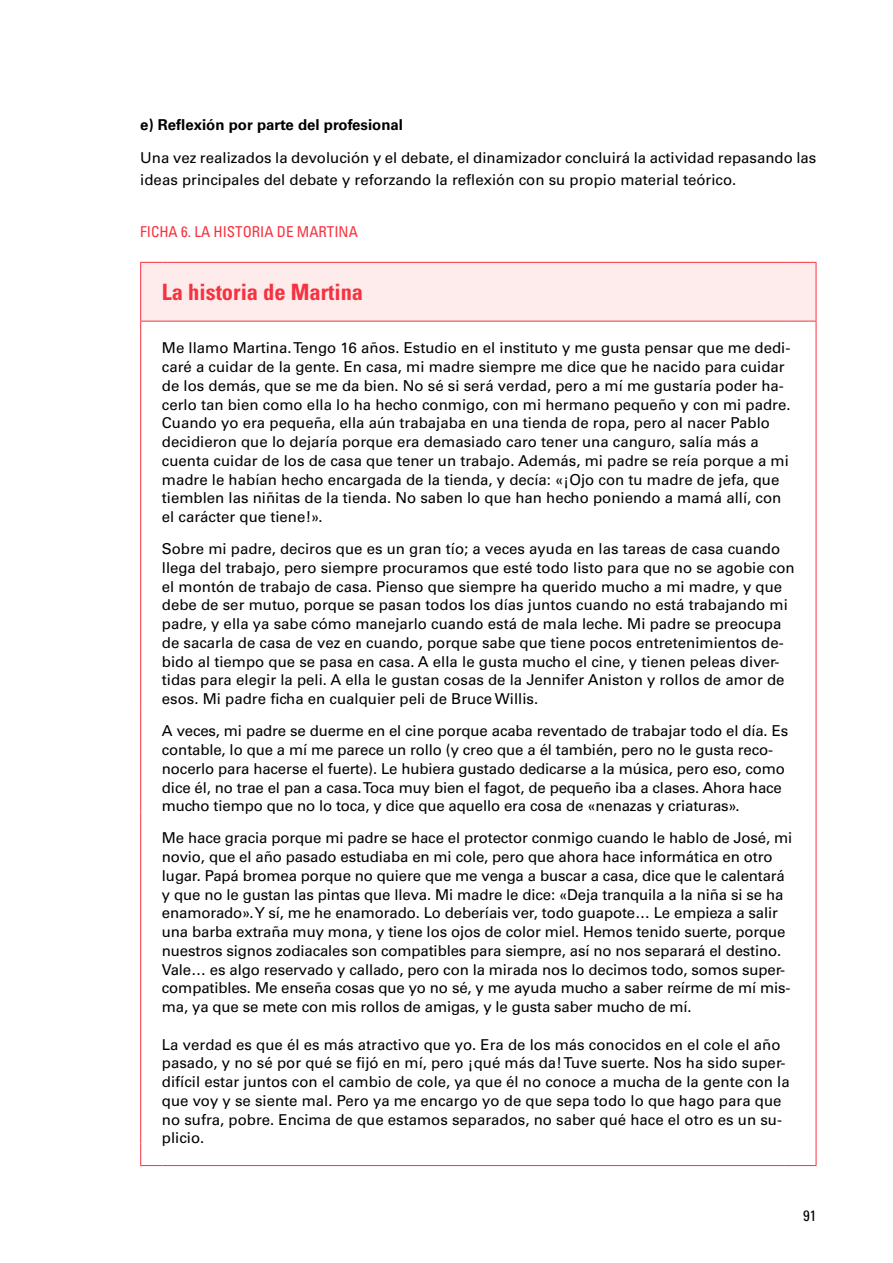
<style>
.page{position:relative;width:893px;height:1263px;background:#fff}
.page>*{position:absolute;margin:0;border:0;box-sizing:border-box;transform-origin:0 0}
.t1{font:700 condensed 22.5px "Univers LT Std";color:#f7323f}
.t2{font:15px/18.8px "Univers LT Std";color:#000}
.t3{font:700 15px "Univers LT Std";color:#000}
.t4{font:condensed 15px "Univers LT Std";color:#f7323f}
.t5{font:condensed 15px "Univers LT Std";color:#000}
</style>
<div class="page">
<div style="left:141px;top:262px;width:675px;height:59px;background:#feebec"></div>
<hr style="left:140px;top:263px;width:1px;height:58px;background:#f7323f">
<svg style="left:140px;top:262px;width:22px;height:1px"></svg>
<hr style="left:162px;top:262px;width:622px;height:1px;background:#f7323f">
<hr style="left:784px;top:262px;width:32px;height:1px;background:#f7323f">
<hr style="left:816px;top:263px;width:1px;height:58px;background:#f7323f">
<hr style="left:140px;top:321px;width:1px;height:201px;background:#f7323f">
<svg style="left:140px;top:321px;width:22px;height:1px"></svg>
<hr style="left:162px;top:321px;width:622px;height:1px;background:#f7323f">
<hr style="left:784px;top:321px;width:32px;height:1px;background:#f7323f">
<hr style="left:816px;top:321px;width:1px;height:201px;background:#f7323f">
<hr style="left:140px;top:522px;width:1px;height:182px;background:#f7323f">
<hr style="left:816px;top:522px;width:1px;height:182px;background:#f7323f">
<hr style="left:140px;top:704px;width:1px;height:107px;background:#f7323f">
<hr style="left:816px;top:704px;width:1px;height:107px;background:#f7323f">
<hr style="left:140px;top:811px;width:1px;height:332px;background:#f7323f">
<hr style="left:816px;top:811px;width:1px;height:332px;background:#f7323f">
<svg style="left:816px;top:1143px;width:1px;height:22px"></svg>
<svg style="left:140px;top:1143px;width:22px;height:23px"></svg>
<hr style="left:162px;top:1165px;width:622px;height:1px;background:#f7323f">
<hr style="left:784px;top:1165px;width:32px;height:1px;background:#f7323f">
<p class="t3" style="left:140px;top:116px;width:264px">e) Reflexión por parte del profesional</p>
<p class="t2" style="left:140px;top:146px;width:678px;line-height:22.5px">Una vez realizados la devolución y el debate, el dinamizador concluirá la actividad repasando las ideas principales del debate y reforzando la reflexión con su propio material teórico.</p>
<p class="t4" style="left:140px;top:222px;width:15px">FICHA</p>
<p class="t4" style="left:181px;top:222px;width:41px">6. LA HISTORIA</p>
<p class="t4" style="left:277px;top:222px;width:42px">DE MARTINA</p>
<h1 class="t1" style="left:162px;top:278px;width:203px">La historia de Martina</h1>
<p class="t2" style="left:162px;top:339px;width:630px">Me llamo Martina. Tengo 16 años. Estudio en el instituto y me gusta pensar que me dedi&shy;caré a cuidar de la gente. En casa, mi madre siempre me dice que he nacido para cuidar de los demás, que se me da bien. No sé si será verdad, pero a mí me gustaría poder ha&shy;cerlo tan bien como ella lo ha hecho conmigo, con mi hermano pequeño y con mi padre.<br>Cuando yo era pequeña, ella aún trabajaba en una tienda de ropa, pero al nacer Pablo decidieron que lo dejaría porque era demasiado caro tener una canguro, salía más a cuenta cuidar de los de casa que tener un trabajo. Además, mi padre se reía porque a mi madre le habían hecho encargada de la tienda, y decía: «¡Ojo con tu madre de jefa, que tiemblen las niñitas de la tienda. No saben lo que han hecho poniendo a mamá allí, con el carácter que tiene!».</p>
<p class="t2" style="left:162px;top:539px;width:634px">Sobre mi padre, deciros que es un gran tío; a veces ayuda en las tareas de casa cuando llega del trabajo, pero siempre procuramos que esté todo listo para que no se agobie con el montón de trabajo de casa. Pienso que siempre ha querido mucho a mi madre, y que debe de ser mutuo, porque se pasan todos los días juntos cuando no está trabajando mi padre, y ella ya sabe cómo manejarlo cuando está de mala leche. Mi padre se preocupa de sacarla de casa de vez en cuando, porque sabe que tiene pocos entretenimientos de&shy;bido al tiempo que se pasa en casa. A ella le gusta mucho el cine, y tienen peleas diver&shy;tidas para elegir la peli. A ella le gustan cosas de la Jennifer Aniston y rollos de amor de esos. Mi padre ficha en cualquier peli de Bruce Willis.</p>
<p class="t2" style="left:162px;top:722px;width:628px">A veces, mi padre se duerme en el cine porque acaba reventado de trabajar todo el día. Es contable, lo que a mí me parece un rollo (y creo que a él también, pero no le gusta reco&shy;nocerlo para hacerse el fuerte). Le hubiera gustado dedicarse a la música, pero eso, como dice él, no trae el pan a casa. Toca muy bien el fagot, de pequeño iba a clases. Ahora hace mucho tiempo que no lo toca, y dice que aquello era cosa de «nenazas y criaturas».</p>
<p class="t2" style="left:162px;top:829px;width:632px">Me hace gracia porque mi padre se hace el protector conmigo cuando le hablo de José, mi novio, que el año pasado estudiaba en mi cole, pero que ahora hace informática en otro lugar. Papá bromea porque no quiere que me venga a buscar a casa, dice que le calentará y que no le gustan las pintas que lleva. Mi madre le dice: «Deja tranquila a la niña si se ha enamorado». Y sí, me he enamorado. Lo deberíais ver, todo guapote… Le empieza a salir una barba extraña muy mona, y tiene los ojos de color miel. Hemos tenido suerte, porque nuestros signos zodiacales son compatibles para siempre, así no nos separará el destino.<br>Vale… es algo reservado y callado, pero con la mirada nos lo decimos todo, somos super&shy;compatibles. Me enseña cosas que yo no sé, y me ayuda mucho a saber reírme de mí mis&shy;ma, ya que se mete con mis rollos de amigas, y le gusta saber mucho de mí.</p>
<p class="t2" style="left:162px;top:1035px;width:629px">La verdad es que él es más atractivo que yo. Era de los más conocidos en el cole el año pasado, y no sé por qué se fijó en mí, pero ¡qué más da! Tuve suerte. Nos ha sido super&shy;difícil estar juntos con el cambio de cole, ya que él no conoce a mucha de la gente con la que voy y se siente mal. Pero ya me encargo yo de que sepa todo lo que hago para que no sufra, pobre. Encima de que estamos separados, no saber qué hace el otro es un su&shy;plicio.</p>
<p class="t5" style="left:803px;top:1206px;width:15px">91</p>
</div>
